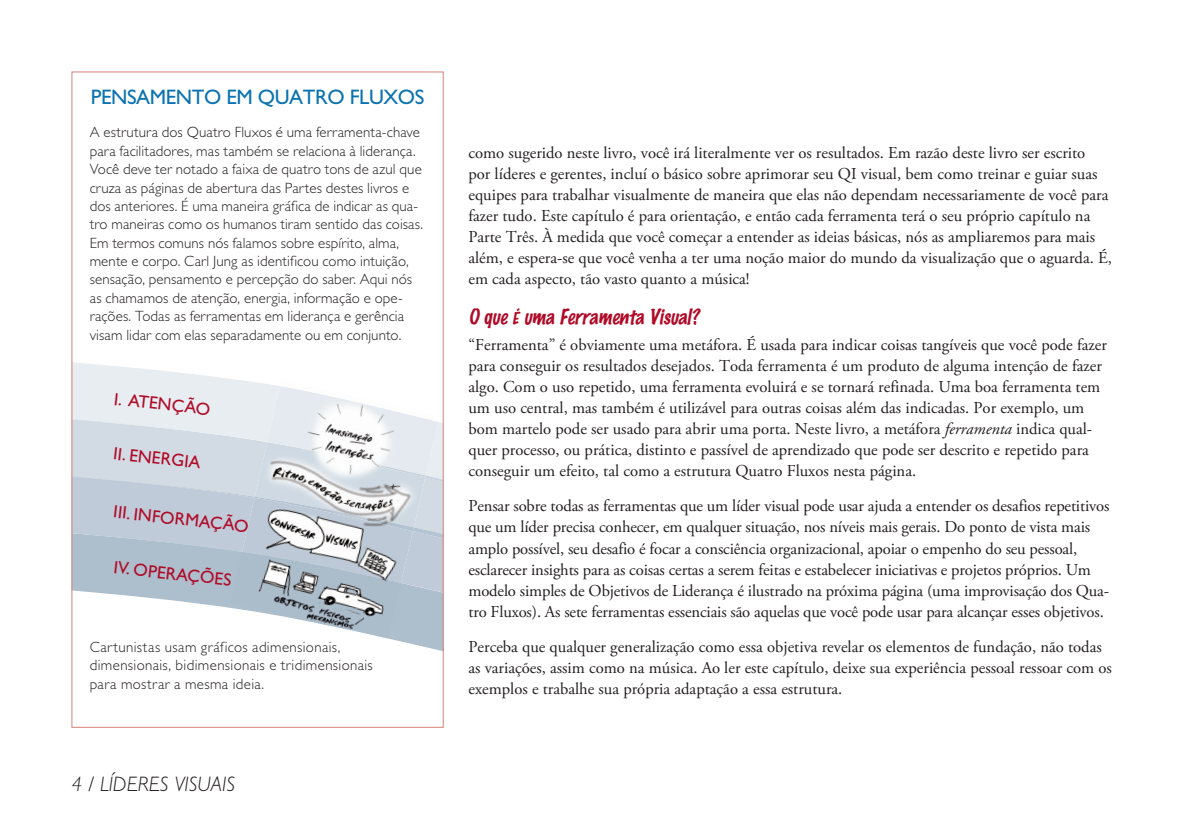
<style>
.page{position:relative;width:1185px;height:838px;background:#fff}
.page>*{position:absolute;margin:0;border:0;box-sizing:border-box;transform-origin:0 0}
.t1{font:21px "Gill Sans Std";letter-spacing:-.02em;color:#0a73b0}
.t2{font:italic 300 21px "Gill Sans Std";color:#231f20}
.t3{font:italic 100 19.25px "Marker Felt";color:#b00a27}
.t4{font:17.68px "Gill Sans Std";color:#b00a27}
.t5{font:16.62px/21px "Adobe Garamond Pro";color:#231f20}
.t6{font:300 14.88px/18.4px "Gill Sans Std";letter-spacing:.01em;color:#231f20}
.s1{font-style:italic}
</style>
<div class="page">
<svg style="left:90px;top:592px;width:352px;height:59px"></svg>
<svg style="left:73px;top:552px;width:369px;height:40px;background:#afc0ce"></svg>
<svg style="left:73px;top:362px;width:369px;height:190px;background:#d7dfe7"></svg>
<img style="left:230px;top:552px;width:171px;height:86px">
<img style="left:242px;top:497px;width:171px;height:86px">
<img style="left:242px;top:552px;width:159px;height:31px">
<img style="left:255px;top:442px;width:170px;height:85px">
<img style="left:254px;top:496px;width:160px;height:35px">
<img style="left:280px;top:380px;width:159px;height:42px">
<img style="left:267px;top:386px;width:171px;height:89px">
<img style="left:298px;top:447px;width:128px;height:30px">
<p class="t1" style="left:91px;top:85px;width:335px">PENSAMENTO EM QUATRO FLUXOS</p>
<p class="t6" style="left:90px;top:123px;width:335px">A estrutura dos Quatro Fluxos é uma ferramenta-chave para facilitadores, mas também se relaciona à liderança.<br>Você deve ter notado a faixa de quatro tons de azul que cruza as páginas de abertura das Partes destes livros e dos anteriores. É uma maneira gráfica de indicar as qua&shy;tro maneiras como os humanos tiram sentido das coisas.<br>Em termos comuns nós falamos sobre espírito, alma, mente e corpo. Carl Jung as identificou como intuição, sensação, pensamento e percepção do saber. Aqui nós as chamamos de atenção, energia, informação e ope&shy;rações. Todas as ferramentas em liderança e gerência visam lidar com elas separadamente ou em conjunto.</p>
<p class="t4" style="left:115px;top:388px;width:98px;rotate:6deg">I. ATENÇÃO</p>
<p class="t4" style="left:115px;top:443px;width:89px;rotate:6deg">II. ENERGIA</p>
<p class="t4" style="left:115px;top:501px;width:137px;rotate:6deg">III. INFORMAÇÃO</p>
<p class="t4" style="left:115px;top:557px;width:120px;rotate:6deg">IV. OPERAÇÕES</p>
<p class="t6" style="left:90px;top:638px;width:285px">Cartunistas usam gráficos adimensionais, dimensionais, bidimensionais e tridimensionais para mostrar a mesma ideia.</p>
<p class="t2" style="left:71px;top:772px;width:165px">4 / LÍDERES VISUAIS</p>
<p class="t5" style="left:468px;top:143px;width:645px">como sugerido neste livro, você irá literalmente ver os resultados. Em razão deste livro ser escrito<br>por líderes e gerentes, incluí o básico sobre aprimorar seu QI visual, bem como treinar e guiar suas equipes para trabalhar visualmente de maneira que elas não dependam necessariamente de você para fazer tudo. Este capítulo é para orientação, e então cada ferramenta terá o seu próprio capítulo na Parte Três. À medida que você começar a entender as ideias básicas, nós as ampliaremos para mais além, e espera-se que você venha a ter uma noção maior do mundo da visualização que o aguarda. É, em cada aspecto, tão vasto quanto a música!</p>
<p class="t3" style="left:468px;top:307px;width:235px">O que Éuma Ferramenta Visual?</p>
<p class="t5" style="left:468px;top:334px;width:640px">“Ferramenta” é obviamente uma metáfora. É usada para indicar coisas tangíveis que você pode fazer para conseguir os resultados desejados. Toda ferramenta é um produto de alguma intenção de fazer algo. Com o uso repetido, uma ferramenta evoluirá e se tornará refinada. Uma boa ferramenta tem um uso central, mas também é utilizável para outras coisas além das indicadas. Por exemplo, um bom martelo pode ser usado para abrir uma porta. Neste livro, a metáfora <span class="s1">ferramenta</span> indica qual&shy;quer processo, ou prática, distinto e passível de aprendizado que pode ser descrito e repetido para conseguir um efeito, tal como a estrutura Quatro Fluxos nesta página.</p>
<p class="t5" style="left:468px;top:496px;width:642px">Pensar sobre todas as ferramentas que um líder visual pode usar ajuda a entender os desafios repetitivos que um líder precisa conhecer, em qualquer situação, nos níveis mais gerais. Do ponto de vista mais amplo possível, seu desafio é focar a consciência organizacional, apoiar o empenho do seu pessoal, esclarecer insights para as coisas certas a serem feitas e estabelecer iniciativas e projetos próprios. Um modelo simples de Objetivos de Liderança é ilustrado na próxima página (uma improvisação dos Qua&shy;tro Fluxos). As sete ferramentas essenciais são aquelas que você pode usar para alcançar esses objetivos.</p>
<p class="t5" style="left:468px;top:637px;width:645px">Perceba que qualquer generalização como essa objetiva revelar os elementos de fundação, não todas as variações, assim como na música. Ao ler este capítulo, deixe sua experiência pessoal ressoar com os exemplos e trabalhe sua própria adaptação a essa estrutura.</p>
</div>
